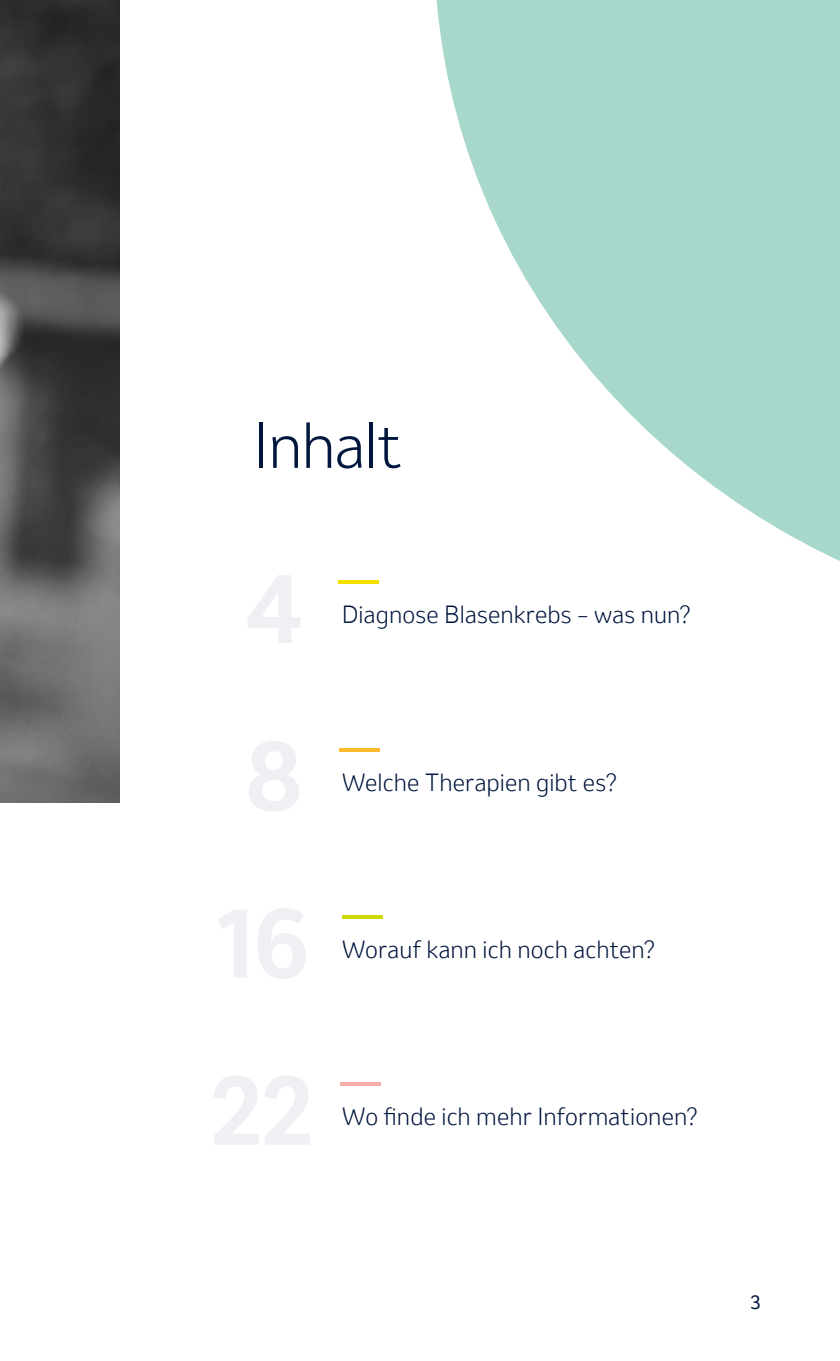
<style>
.page{position:relative;width:840px;height:1361px;background:#fff}
.page>*{position:absolute;margin:0;border:0;box-sizing:border-box;transform-origin:0 0}
.t1{font:300 60px "Invention";letter-spacing:-.015em;color:#00163d}
.t2{font:300 23.2px "Invention";letter-spacing:.005em;color:#00163d}
.t3{font:18px "Invention";color:#00163d}
</style>
<div class="page">
<img style="left:0;top:0;width:119px;height:802px">
<hr style="left:0;top:589px;width:1px;height:616px;background:#fff">
<hr style="left:338px;top:580px;width:41px;height:4px;background:#f2e000">
<hr style="left:339px;top:748px;width:41px;height:3px;background:#fbbb31">
<hr style="left:341px;top:915px;width:41px;height:3px;background:#d0d706">
<hr style="left:340px;top:1082px;width:41px;height:3px;background:#f6b0a9">
<svg style="left:436px;top:0;width:403px;height:561px;fill:#a8d7cb"></svg>
<h1 class="t1" style="left:253px;top:404px;width:150px">Inhalt</h1>
<p class="t2" style="left:341px;top:598px;width:351px">Diagnose Blasenkrebs – was nun?</p>
<p class="t2" style="left:341px;top:766px;width:277px">Welche Therapien gibt es?</p>
<p class="t2" style="left:341px;top:933px;width:315px">Worauf kann ich noch achten?</p>
<p class="t2" style="left:342px;top:1100px;width:357px">Wo finde ich mehr Informationen?</p>
<p class="t3" style="left:750px;top:1290px;width:12px">3</p>
</div>
